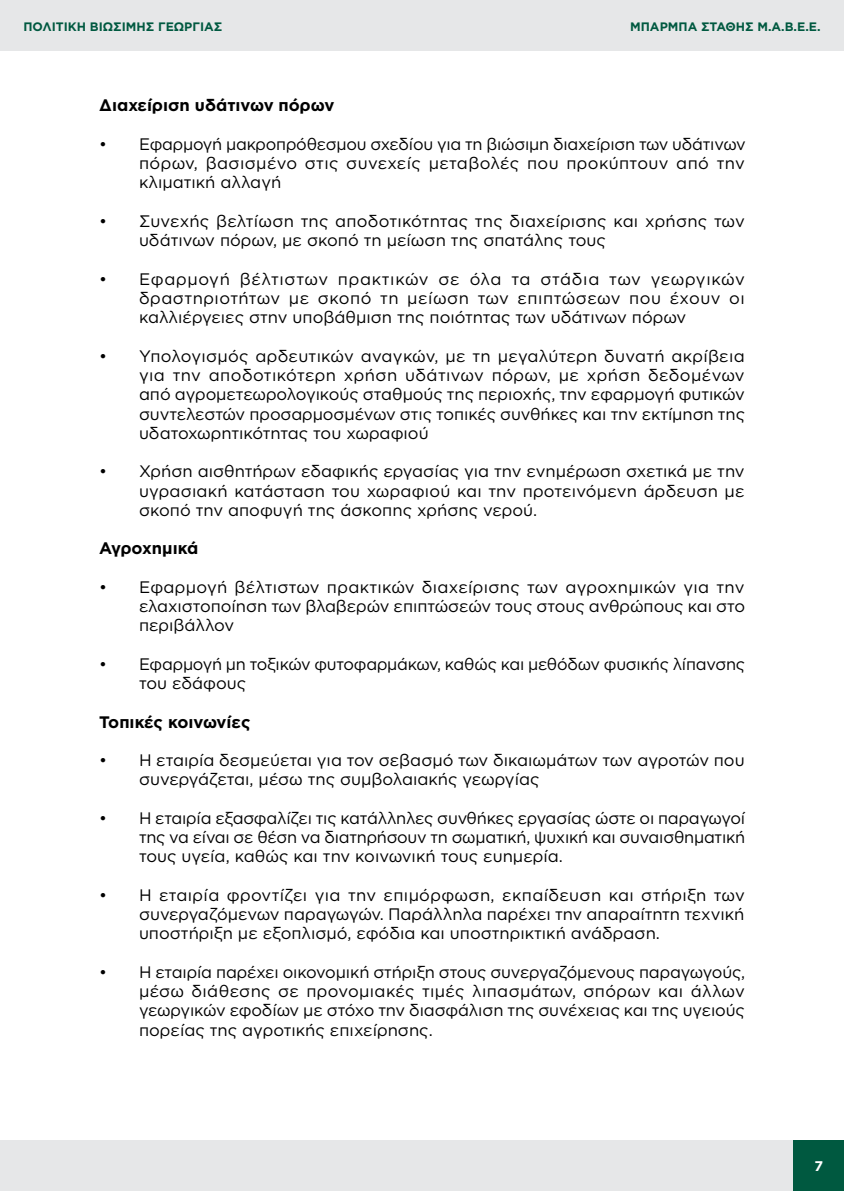
<style>
.page{position:relative;width:844px;height:1191px;background:#fff}
.page>*{position:absolute;margin:0;border:0;box-sizing:border-box;transform-origin:0 0}
.t1{font:16.62px/19.2px "Gotham Greek";color:#000;text-align:justify}
.t2{font:700 16.62px "Gotham Greek";color:#000}
.t3{font:700 14px "Gotham Greek";color:#fff}
.t4{font:700 12.25px "Gotham Greek";color:#005940}
</style>
<div class="page">
<div style="left:0;top:0;width:843px;height:50px;background:#e6e7e8"></div>
<div style="left:0;top:1140px;width:843px;height:51px;background:#e6e7e8"></div>
<div style="left:793px;top:1140px;width:50px;height:51px;background:#005940"></div>
<p class="t4" style="left:23px;top:19px;width:200px">ΠΟΛΙΤΙΚΗ ΒΙΩΣΙΜΗΣ ΓΕΩΡΓΙΑΣ</p>
<p class="t4" style="left:630px;top:19px;width:192px">ΜΠΆΡΜΠΑ ΣΤΆΘΗΣ Μ.Α.Β.Ε.Ε.</p>
<p class="t2" style="left:99px;top:96px;width:236px">Διαχείριση υδάτινων πόρων</p>
<p class="t1" style="left:139px;top:134px;width:608px;text-indent:-40px">• Εφαρμογή μακροπρόθεσμου σχεδίου για τη βιώσιμη διαχείριση των υδάτινων πόρων, βασισμένο στις συνεχείς μεταβολές που προκύπτουν από την κλιματική αλλαγή</p>
<p class="t1" style="left:139px;top:211px;width:607px;text-indent:-40px">• Συνεχής βελτίωση της αποδοτικότητας της διαχείρισης και χρήσης των υδάτινων πόρων, με σκοπό τη μείωση της σπατάλης τους</p>
<p class="t1" style="left:139px;top:269px;width:607px;text-indent:-40px">• Εφαρμογή βέλτιστων πρακτικών σε όλα τα στάδια των γεωργικών δραστηριοτήτων με σκοπό τη μείωση των επιπτώσεων που έχουν οι καλλιέργειες στην υποβάθμιση της ποιότητας των υδάτινων πόρων</p>
<p class="t1" style="left:139px;top:346px;width:607px;text-indent:-40px">• Υπολογισμός αρδευτικών αναγκών, με τη μεγαλύτερη δυνατή ακρίβεια για την αποδοτικότερη χρήση υδάτινων πόρων, με χρήση δεδομένων από αγρομετεωρολογικούς σταθμούς της περιοχής, την εφαρμογή φυτικών συντελεστών προσαρμοσμένων στις τοπικές συνθήκες και την εκτίμηση της υδατοχωρητικότητας του χωραφιού</p>
<p class="t1" style="left:139px;top:461px;width:607px;text-indent:-40px">• Χρήση αισθητήρων εδαφικής εργασίας για την ενημέρωση σχετικά με την υγρασιακή κατάσταση του χωραφιού και την προτεινόμενη άρδευση με σκοπό την αποφυγή της άσκοπης χρήσης νερού.</p>
<p class="t2" style="left:99px;top:539px;width:100px">Αγροχημικά</p>
<p class="t1" style="left:139px;top:577px;width:607px;text-indent:-40px">• Εφαρμογή βέλτιστων πρακτικών διαχείρισης των αγροχημικών για την ελαχιστοποίηση των βλαβερών επιπτώσεών τους στους ανθρώπους και στο περιβάλλον</p>
<p class="t1" style="left:139px;top:654px;width:607px;text-indent:-40px">• Εφαρμογή μη τοξικών φυτοφαρμάκων, καθώς και μεθόδων φυσικής λίπανσης του εδάφους</p>
<p class="t2" style="left:99px;top:712px;width:153px">Τοπικές κοινωνίες</p>
<p class="t1" style="left:139px;top:750px;width:607px;text-indent:-40px">• Η εταιρία δεσμεύεται για τον σεβασμό των δικαιωμάτων των αγροτών που συνεργάζεται, μέσω της συμβολαιακής γεωργίας</p>
<p class="t1" style="left:139px;top:808px;width:607px;text-indent:-40px">• Η εταιρία εξασφαλίζει τις κατάλληλες συνθήκες εργασίας ώστε οι παραγωγοί της να είναι σε θέση να διατηρήσουν τη σωματική, ψυχική και συναισθηματική τους υγεία, καθώς και την κοινωνική τους ευημερία.</p>
<p class="t1" style="left:139px;top:885px;width:607px;text-indent:-40px">• Η εταιρία φροντίζει για την επιμόρφωση, εκπαίδευση και στήριξη των συνεργαζόμενων παραγωγών. Παράλληλα παρέχει την απαραίτητη τεχνική υποστήριξη με εξοπλισμό, εφόδια και υποστηρικτική ανάδραση.</p>
<p class="t1" style="left:139px;top:962px;width:607px;text-indent:-40px">• Η εταιρία παρέχει οικονομική στήριξη στους συνεργαζόμενους παραγωγούς, μέσω διάθεσης σε προνομιακές τιμές λιπασμάτων, σπόρων και άλλων γεωργικών εφοδίων με στόχο την διασφάλιση της συνέχειας και της υγειούς πορείας της αγροτικής επιχείρησης.</p>
<p class="t3" style="left:814px;top:1157px;width:10px">7</p>
</div>
